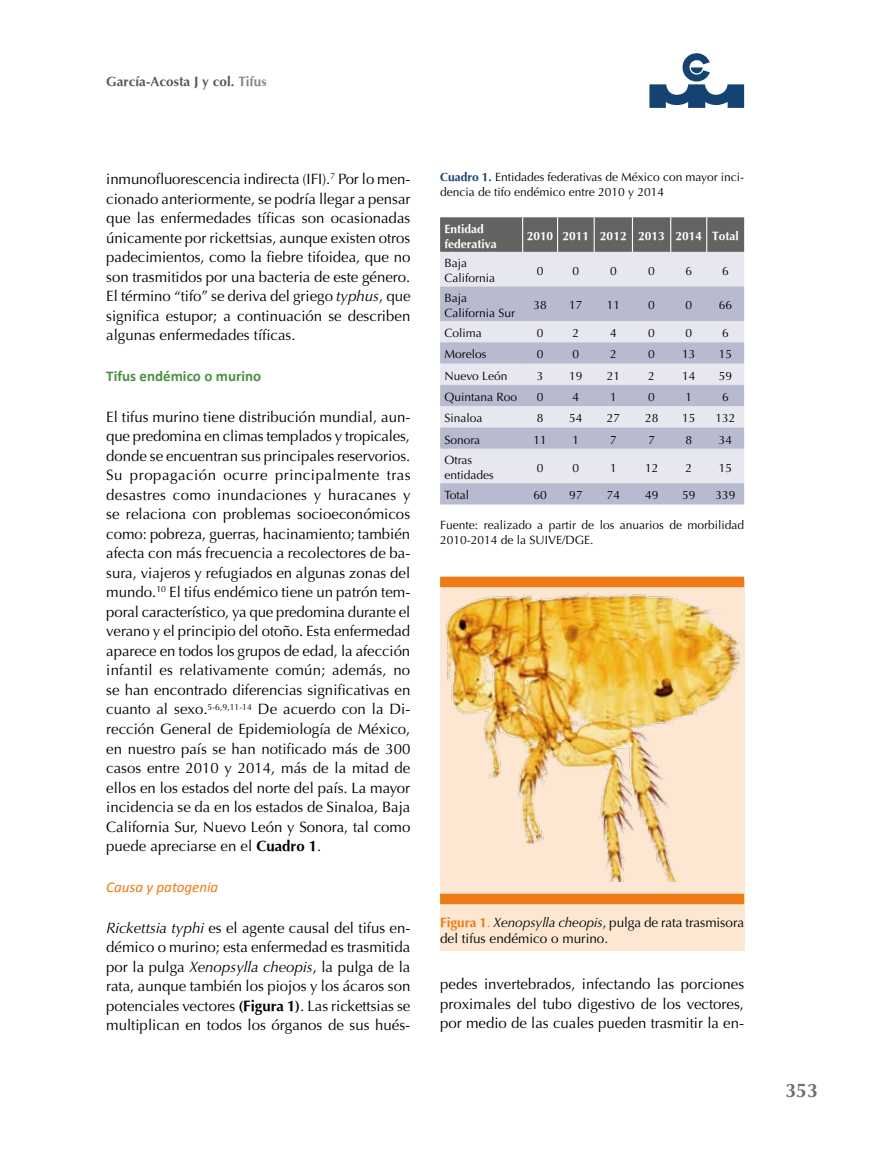
<style>
.page{position:relative;width:893px;height:1149px;background:#fff}
.page>*{position:absolute;margin:0;border:0;box-sizing:border-box;transform-origin:0 0}
.t1{font:700 19.5px "Optima";color:#706f6f}
.t2{font:15px/19.5px "Optima";color:#000;text-align:justify}
.t3{font:700 15px "Calibri";color:#4b9141}
.t4{font:italic 15px "Calibri";color:#ef7a13}
.t5{font:13.5px/16.5px "Optima";color:#000}
.t6{font:700 13.5px "Optima";color:#575756}
.t7{font:12px/15px "Optima";color:#000}
.t8{font:700 12px/15px "Optima";color:#fff}
.s1{color:#878787}
.s2{font-style:italic}
.s3{font-weight:700}
.s4{font-weight:700;color:#144271}
.s5{font-weight:700;color:#ef7a13}
.s6{color:#ef7a13}
</style>
<div class="page">
<svg style="left:649px;top:53px;width:95px;height:55px"></svg>
<svg style="left:440px;top:217px;width:304px;height:35px;background:#676666"></svg>
<div style="left:440px;top:252px;width:304px;height:34px;background:#e7e7f0"></div>
<svg style="left:440px;top:286px;width:304px;height:218px;background:#cdcfde"></svg>
<hr style="left:522px;top:217px;width:1px;height:35px;background:#fff">
<hr style="left:557px;top:217px;width:1px;height:35px;background:#fff">
<hr style="left:594px;top:217px;width:1px;height:35px;background:#fff">
<hr style="left:632px;top:217px;width:1px;height:35px;background:#fff">
<hr style="left:670px;top:217px;width:1px;height:35px;background:#fff">
<hr style="left:706px;top:217px;width:1px;height:35px;background:#fff">
<div style="left:440px;top:580px;width:304px;height:370px;background:#fde7d3"></div>
<div style="left:440px;top:893px;width:304px;height:10px;background:#ef7a13"></div>
<div style="left:440px;top:576px;width:304px;height:11px;background:#ef7a13"></div>
<img style="left:445px;top:593px;width:295px;height:287px">
<p class="t6" style="left:106px;top:74px;width:162px">García-Acosta J y col. <span class="s1">Tifus</span></p>
<p class="t2" style="left:106px;top:169px;width:306px">inmunofluorescencia indirecta (IFI).<sup>7</sup> Por lo men&shy;cionado anteriormente, se podría llegar a pensar que las enfermedades tíficas son ocasionadas únicamente por rickettsias, aunque existen otros padecimientos, como la fiebre tifoidea, que no son trasmitidos por una bacteria de este género.<br>El término “tifo” se deriva del griego <span class="s2">typhus</span>, que significa estupor; a continuación se describen algunas enfermedades tíficas.</p>
<p class="t3" style="left:106px;top:366px;width:156px">Tifus endémico o murino</p>
<p class="t2" style="left:106px;top:407px;width:306px">El tifus murino tiene distribución mundial, aun&shy;que predomina en climas templados y tropicales, donde se encuentran sus principales reservorios.<br>Su propagación ocurre principalmente tras desastres como inundaciones y huracanes y se relaciona con problemas socioeconómicos como: pobreza, guerras, hacinamiento; también afecta con más frecuencia a recolectores de ba&shy;sura, viajeros y refugiados en algunas zonas del mundo.<sup>10</sup> El tifus endémico tiene un patrón tem&shy;poral característico, ya que predomina durante el verano y el principio del otoño. Esta enfermedad aparece en todos los grupos de edad, la afección infantil es relativamente común; además, no se han encontrado diferencias significativas en cuanto al sexo.<sup>5-6,9,11-14</sup> De acuerdo con la Di&shy;rección General de Epidemiología de México, en nuestro país se han notificado más de 300 casos entre 2010 y 2014, más de la mitad de ellos en los estados del norte del país. La mayor incidencia se da en los estados de Sinaloa, Baja California Sur, Nuevo León y Sonora, tal como puede apreciarse en el <span class="s3">Cuadro 1</span>.</p>
<p class="t4" style="left:106px;top:876px;width:113px">Causa y patogenia</p>
<p class="t2" style="left:106px;top:917px;width:306px"><span class="s2">Rickettsia typhi</span> es el agente causal del tifus en&shy;démico o murino; esta enfermedad es trasmitida por la pulga <span class="s2">Xenopsylla cheopis</span>, la pulga de la rata, aunque también los piojos y los ácaros son potenciales vectores <span class="s3">(Figura 1)</span>. Las rickettsias se multiplican en todos los órganos de sus hués-</p>
<p class="t7" style="left:440px;top:170px;width:306px"><span class="s4">Cuadro 1.</span> Entidades federativas de México con mayor inci&shy;dencia de tifo endémico entre 2010 y 2014</p>
<p class="t8" style="left:444px;top:221px;width:54px">Entidad federativa</p>
<p class="t8" style="left:527px;top:229px;width:213px">2010 2011 2012 2013 2014 Total</p>
<p class="t7" style="left:444px;top:256px;width:52px">Baja<br>California</p>
<p class="t7" style="left:537px;top:263px;width:8px">0</p>
<p class="t7" style="left:573px;top:263px;width:8px">0</p>
<p class="t7" style="left:610px;top:263px;width:8px">0</p>
<p class="t7" style="left:648px;top:263px;width:8px">0</p>
<p class="t7" style="left:685px;top:263px;width:8px">6</p>
<p class="t7" style="left:722px;top:263px;width:8px">6</p>
<p class="t7" style="left:444px;top:290px;width:72px">Baja<br>California Sur</p>
<p class="t7" style="left:533px;top:298px;width:15px">38</p>
<p class="t7" style="left:569px;top:298px;width:15px">17</p>
<p class="t7" style="left:607px;top:298px;width:15px">11</p>
<p class="t7" style="left:648px;top:298px;width:8px">0</p>
<p class="t7" style="left:685px;top:298px;width:8px">0</p>
<p class="t7" style="left:719px;top:298px;width:15px">66</p>
<p class="t7" style="left:444px;top:326px;width:39px">Colima</p>
<p class="t7" style="left:537px;top:326px;width:8px">0</p>
<p class="t7" style="left:573px;top:326px;width:8px">2</p>
<p class="t7" style="left:610px;top:326px;width:8px">4</p>
<p class="t7" style="left:648px;top:326px;width:8px">0</p>
<p class="t7" style="left:685px;top:326px;width:8px">0</p>
<p class="t7" style="left:722px;top:326px;width:8px">6</p>
<p class="t7" style="left:444px;top:347px;width:44px">Morelos</p>
<p class="t7" style="left:537px;top:347px;width:8px">0</p>
<p class="t7" style="left:573px;top:347px;width:8px">0</p>
<p class="t7" style="left:610px;top:347px;width:8px">2</p>
<p class="t7" style="left:648px;top:347px;width:8px">0</p>
<p class="t7" style="left:682px;top:347px;width:15px">13</p>
<p class="t7" style="left:719px;top:347px;width:15px">15</p>
<p class="t7" style="left:444px;top:368px;width:65px">Nuevo León</p>
<p class="t7" style="left:537px;top:368px;width:8px">3</p>
<p class="t7" style="left:569px;top:368px;width:15px">19</p>
<p class="t7" style="left:607px;top:368px;width:15px">21</p>
<p class="t7" style="left:648px;top:368px;width:8px">2</p>
<p class="t7" style="left:682px;top:368px;width:15px">14</p>
<p class="t7" style="left:719px;top:368px;width:15px">59</p>
<p class="t7" style="left:444px;top:389px;width:74px">Quintana Roo</p>
<p class="t7" style="left:537px;top:389px;width:8px">0</p>
<p class="t7" style="left:573px;top:389px;width:8px">4</p>
<p class="t7" style="left:610px;top:389px;width:8px">1</p>
<p class="t7" style="left:648px;top:389px;width:8px">0</p>
<p class="t7" style="left:685px;top:389px;width:8px">1</p>
<p class="t7" style="left:722px;top:389px;width:8px">6</p>
<p class="t7" style="left:444px;top:411px;width:40px">Sinaloa</p>
<p class="t7" style="left:537px;top:411px;width:8px">8</p>
<p class="t7" style="left:569px;top:411px;width:15px">54</p>
<p class="t7" style="left:607px;top:411px;width:15px">27</p>
<p class="t7" style="left:645px;top:411px;width:15px">28</p>
<p class="t7" style="left:682px;top:411px;width:15px">15</p>
<p class="t7" style="left:715px;top:411px;width:22px">132</p>
<p class="t7" style="left:444px;top:432px;width:37px">Sonora</p>
<p class="t7" style="left:533px;top:432px;width:15px">11</p>
<p class="t7" style="left:573px;top:432px;width:8px">1</p>
<p class="t7" style="left:610px;top:432px;width:8px">7</p>
<p class="t7" style="left:648px;top:432px;width:8px">7</p>
<p class="t7" style="left:685px;top:432px;width:8px">8</p>
<p class="t7" style="left:719px;top:432px;width:15px">34</p>
<p class="t7" style="left:444px;top:452px;width:51px">Otras entidades</p>
<p class="t7" style="left:537px;top:460px;width:8px">0</p>
<p class="t7" style="left:573px;top:460px;width:8px">0</p>
<p class="t7" style="left:610px;top:460px;width:8px">1</p>
<p class="t7" style="left:645px;top:460px;width:15px">12</p>
<p class="t7" style="left:685px;top:460px;width:8px">2</p>
<p class="t7" style="left:719px;top:460px;width:15px">15</p>
<p class="t7" style="left:444px;top:488px;width:26px">Total</p>
<p class="t7" style="left:534px;top:488px;width:15px">60</p>
<p class="t7" style="left:569px;top:488px;width:15px">97</p>
<p class="t7" style="left:607px;top:488px;width:15px">74</p>
<p class="t7" style="left:645px;top:488px;width:15px">49</p>
<p class="t7" style="left:682px;top:488px;width:15px">59</p>
<p class="t7" style="left:715px;top:488px;width:22px">339</p>
<p class="t7" style="left:440px;top:517px;width:306px">Fuente: realizado a partir de los anuarios de morbilidad<br>2010-2014 de la SUIVE/DGE.</p>
<p class="t5" style="left:440px;top:913px;width:305px"><span class="s5">Figura 1</span><span class="s6">.</span> <span class="s2">Xenopsylla cheopis</span>, pulga de rata trasmisora del tifus endémico o murino.</p>
<p class="t2" style="left:440px;top:974px;width:306px">pedes invertebrados, infectando las porciones proximales del tubo digestivo de los vectores, por medio de las cuales pueden trasmitir la en-</p>
<h1 class="t1" style="left:785px;top:1079px;width:34px">353</h1>
</div>
